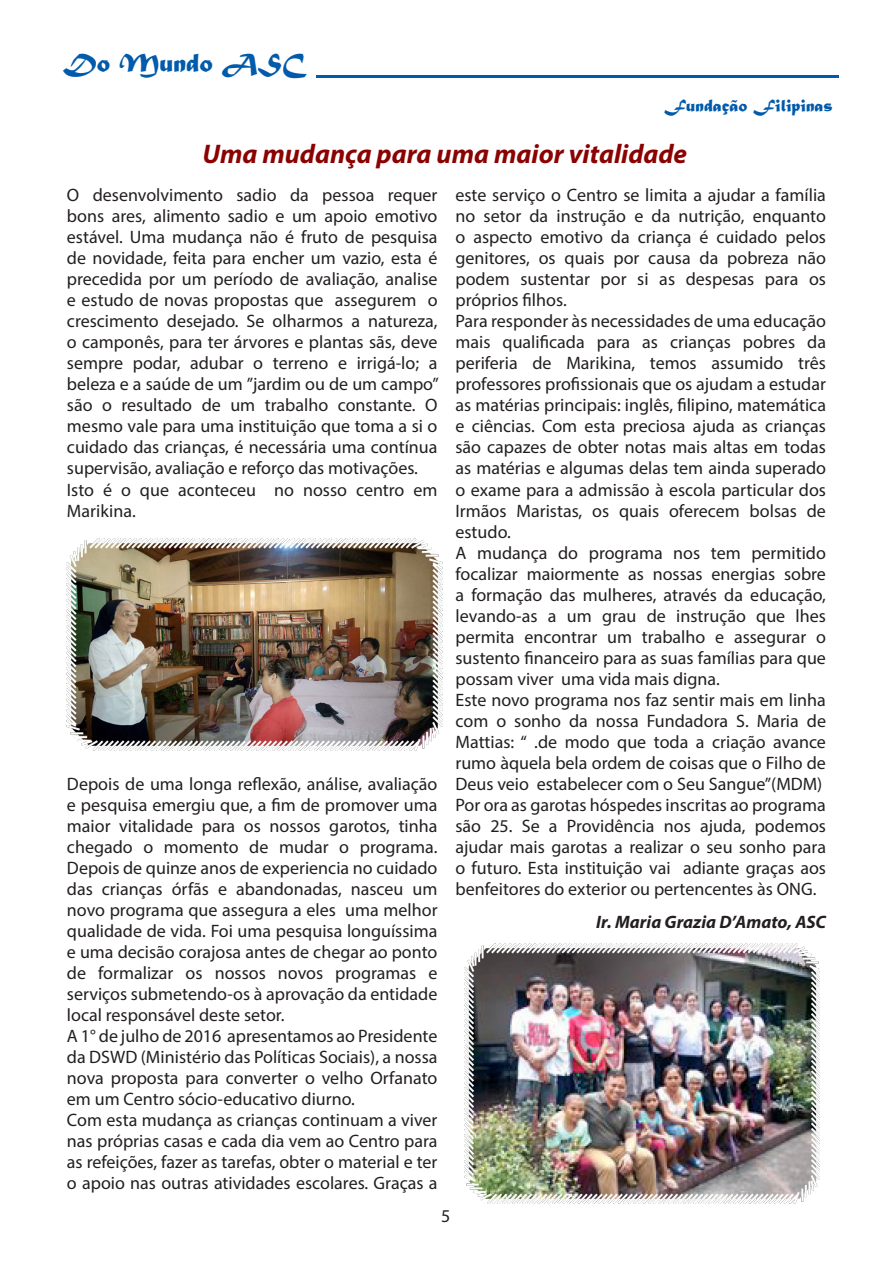
<style>
.page{position:relative;width:893px;height:1263px;background:#fff}
.page>*{position:absolute;margin:0;border:0;box-sizing:border-box;transform-origin:0 0}
.t1{font:italic 700 27px "Myriad Pro";color:#8b0202}
.t2{font:27px "Matura MT Script Capitals";color:#015aaa}
.t3{font:18px/21px "Myriad Pro";color:#231f20;text-align:justify}
.t4{font:italic 700 18px "Myriad Pro";color:#231f20}
.t5{font:18px "Matura MT Script Capitals";color:#015aaa}
</style>
<div class="page">
<hr style="left:316px;top:75px;width:523px;height:3px;background:#015aaa">
<img style="left:67px;top:538px;width:376px;height:213px">
<img style="left:465px;top:943px;width:354px;height:260px">
<p class="t2" style="left:63px;top:46px;width:244px">Do Mundo ASC</p>
<p class="t5" style="left:664px;top:94px;width:170px">Fundação Filipinas</p>
<p class="t1" style="left:202px;top:137px;width:486px">Uma mudança para uma maior vitalidade</p>
<p class="t3" style="left:67px;top:185px;width:373px">O desenvolvimento sadio da pessoa requer bons ares, alimento sadio e um apoio emotivo estável. Uma mudança não é fruto de pesquisa de novidade, feita para encher um vazio, esta é precedida por um período de avaliação, analise e estudo de novas propostas que assegurem o crescimento desejado. Se olharmos a natureza, o camponês, para ter árvores e plantas sãs, deve sempre podar, adubar o terreno e irrigá-lo; a beleza e a saúde de um ”jardim ou de um campo” são o resultado de um trabalho constante. O mesmo vale para uma instituição que toma a si o cuidado das crianças, é necessária uma contínua supervisão, avaliação e reforço das motivações.</p>
<p class="t3" style="left:67px;top:479px;width:372px">Isto é o que aconteceu no nosso centro em<br>Marikina.</p>
<p class="t3" style="left:455px;top:185px;width:372px">este serviço o Centro se limita a ajudar a família no setor da instrução e da nutrição, enquanto o aspecto emotivo da criança é cuidado pelos genitores, os quais por causa da pobreza não podem sustentar por si as despesas para os próprios filhos.</p>
<p class="t3" style="left:455px;top:311px;width:372px">Para responder às necessidades de uma educação mais qualificada para as crianças pobres da periferia de Marikina, temos assumido três professores profissionais que os ajudam a estudar as matérias principais: inglês, filipino, matemática e ciências. Com esta preciosa ajuda as crianças são capazes de obter notas mais altas em todas as matérias e algumas delas tem ainda superado o exame para a admissão à escola particular dos Irmãos Maristas, os quais oferecem bolsas de estudo.</p>
<p class="t3" style="left:455px;top:542px;width:372px">A mudança do programa nos tem permitido focalizar maiormente as nossas energias sobre a formação das mulheres, através da educação, levando-as a um grau de instrução que lhes permita encontrar um trabalho e assegurar o sustento financeiro para as suas famílias para que possam viver uma vida mais digna.</p>
<p class="t3" style="left:455px;top:689px;width:372px">Este novo programa nos faz sentir mais em linha com o sonho da nossa Fundadora S. Maria de Mattias: “ .de modo que toda a criação avance rumo àquela bela ordem de coisas que o Filho de Deus veio estabelecer com o Seu Sangue”(MDM)</p>
<p class="t3" style="left:455px;top:794px;width:372px">Por ora as garotas hóspedes inscritas ao programa são 25. Se a Providência nos ajuda, podemos ajudar mais garotas a realizar o seu sonho para o futuro. Esta instituição vai adiante graças aos benfeitores do exterior ou pertencentes às ONG.</p>
<p class="t4" style="left:596px;top:910px;width:231px">Ir. Maria Grazia D’Amato, ASC</p>
<p class="t3" style="left:67px;top:773px;width:372px">Depois de uma longa reflexão, análise, avaliação e pesquisa emergiu que, a fim de promover uma maior vitalidade para os nossos garotos, tinha chegado o momento de mudar o programa.<br>Depois de quinze anos de experiencia no cuidado das crianças órfãs e abandonadas, nasceu um novo programa que assegura a eles uma melhor qualidade de vida. Foi uma pesquisa longuíssima e uma decisão corajosa antes de chegar ao ponto de formalizar os nossos novos programas e serviços submetendo-os à aprovação da entidade local responsável deste setor.</p>
<p class="t3" style="left:67px;top:1025px;width:372px">A 1° de julho de 2016 apresentamos ao Presidente da DSWD (Ministério das Políticas Sociais), a nossa nova proposta para converter o velho Orfanato em um Centro sócio-educativo diurno.</p>
<p class="t3" style="left:67px;top:1109px;width:372px">Com esta mudança as crianças continuam a viver nas próprias casas e cada dia vem ao Centro para as refeições, fazer as tarefas, obter o material e ter o apoio nas outras atividades escolares. Graças a</p>
<p class="t3" style="left:441px;top:1206px;width:11px">5</p>
</div>
